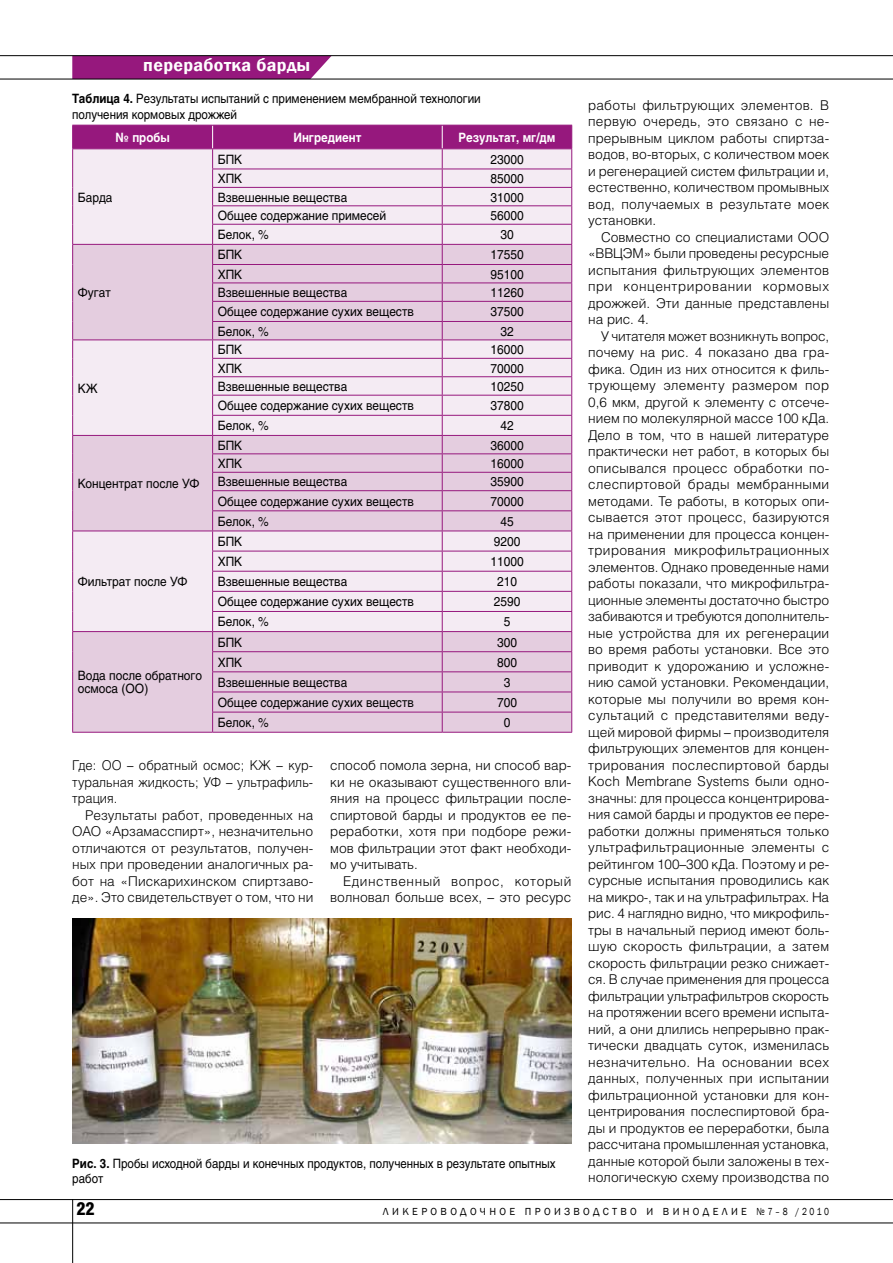
<style>
.page{position:relative;width:893px;height:1263px;background:#fff}
.page>*{position:absolute;margin:0;border:0;box-sizing:border-box;transform-origin:0 0}
.t1{font:600 18px "Franklin Gothic";color:#fff}
.t2{font:900 18px "Helios Cond";color:#000}
.t3{font:300 13.5px/16.5px "Helios";color:#000;text-align:justify}
.t4{font:300 13.5px/16.5px "Helios";color:#000;text-align:justify;scale:.95 1}
.t5{font:12.75px/12.8px "Helios";color:#000;scale:.93 1}
.t6{font:12.75px/15.3px "Helios";color:#000;scale:.9 1}
.t7{font:700 12.75px "Helios";color:#fff;scale:.9 1}
.t8{font:10.5px "Franklin Gothic";color:#000}
.t9{font:10.5px "Franklin Gothic";color:#000;scale:.8 1}
.s1{font-weight:700}
</style>
<div class="page">
<hr style="left:0;top:1199px;width:893px;height:1px;background:#000">
<hr style="left:0;top:1222px;width:893px;height:1px;background:#000">
<hr style="left:72px;top:1199px;width:1px;height:64px;background:#000">
<svg style="left:72px;top:56px;width:260px;height:23px;background:#96217f"></svg>
<hr style="left:0;top:55px;width:893px;height:1px;background:#000">
<hr style="left:0;top:79px;width:893px;height:1px;background:#000">
<img style="left:72px;top:919px;width:499px;height:225px">
<hr style="left:72px;top:732px;width:141px;height:1px;background:#96187d">
<hr style="left:213px;top:732px;width:229px;height:1px;background:#96187d">
<hr style="left:442px;top:732px;width:130px;height:1px;background:#96187d">
<svg style="left:72px;top:125px;width:500px;height:607px;background:#e2c5dc"></svg>
<hr style="left:72px;top:148px;width:141px;height:1px;background:#96187d">
<hr style="left:213px;top:148px;width:229px;height:1px;background:#96187d">
<hr style="left:442px;top:148px;width:130px;height:1px;background:#96187d">
<h1 class="t1" style="left:143px;top:54px;width:169px">переработка барды</h1>
<p class="t6" style="left:72px;top:91px;width:455px"><span class="s1">Таблица 4.</span> Результаты испытаний с применением мембранной технологии получения кормовых дрожжей</p>
<p class="t7" style="left:116px;top:130px;width:62px">№ пробы</p>
<p class="t7" style="left:293px;top:130px;width:77px">Ингредиент</p>
<p class="t7" style="left:458px;top:130px;width:109px">Результат, мг/дм</p>
<p class="t5" style="left:78px;top:191px;width:39px">Барда</p>
<p class="t5" style="left:78px;top:286px;width:37px">Фугат</p>
<p class="t5" style="left:78px;top:382px;width:23px">КЖ</p>
<p class="t5" style="left:78px;top:477px;width:132px">Концентрат после УФ</p>
<p class="t5" style="left:78px;top:575px;width:119px">Фильтрат после УФ</p>
<p class="t5" style="left:78px;top:669px;width:135px">Вода после обратного осмоса (ОО)</p>
<p class="t5" style="left:218px;top:153px;width:28px">БПК</p>
<p class="t5" style="left:490px;top:153px;width:37px">23000</p>
<p class="t5" style="left:218px;top:172px;width:28px">ХПК</p>
<p class="t5" style="left:490px;top:172px;width:37px">85000</p>
<p class="t5" style="left:218px;top:191px;width:141px">Взвешенные вещества</p>
<p class="t5" style="left:490px;top:191px;width:37px">31000</p>
<p class="t5" style="left:218px;top:209px;width:183px">Общее содержание примесей</p>
<p class="t5" style="left:490px;top:209px;width:37px">56000</p>
<p class="t5" style="left:218px;top:228px;width:57px">Белок, %</p>
<p class="t5" style="left:500px;top:228px;width:16px">30</p>
<p class="t5" style="left:218px;top:248px;width:28px">БПК</p>
<p class="t5" style="left:490px;top:248px;width:37px">17550</p>
<p class="t5" style="left:218px;top:268px;width:28px">ХПК</p>
<p class="t5" style="left:490px;top:268px;width:37px">95100</p>
<p class="t5" style="left:218px;top:286px;width:141px">Взвешенные вещества</p>
<p class="t5" style="left:490px;top:286px;width:37px">11260</p>
<p class="t5" style="left:218px;top:305px;width:213px">Общее содержание сухих веществ</p>
<p class="t5" style="left:490px;top:305px;width:37px">37500</p>
<p class="t5" style="left:218px;top:325px;width:57px">Белок, %</p>
<p class="t5" style="left:500px;top:325px;width:16px">32</p>
<p class="t5" style="left:218px;top:343px;width:28px">БПК</p>
<p class="t5" style="left:490px;top:343px;width:37px">16000</p>
<p class="t5" style="left:218px;top:361px;width:28px">ХПК</p>
<p class="t5" style="left:490px;top:361px;width:37px">70000</p>
<p class="t5" style="left:218px;top:380px;width:141px">Взвешенные вещества</p>
<p class="t5" style="left:490px;top:380px;width:37px">10250</p>
<p class="t5" style="left:218px;top:399px;width:213px">Общее содержание сухих веществ</p>
<p class="t5" style="left:490px;top:399px;width:37px">37800</p>
<p class="t5" style="left:218px;top:419px;width:57px">Белок, %</p>
<p class="t5" style="left:500px;top:419px;width:16px">42</p>
<p class="t5" style="left:218px;top:439px;width:28px">БПК</p>
<p class="t5" style="left:490px;top:439px;width:37px">36000</p>
<p class="t5" style="left:218px;top:457px;width:28px">ХПК</p>
<p class="t5" style="left:490px;top:457px;width:37px">16000</p>
<p class="t5" style="left:218px;top:475px;width:141px">Взвешенные вещества</p>
<p class="t5" style="left:490px;top:475px;width:37px">35900</p>
<p class="t5" style="left:218px;top:495px;width:213px">Общее содержание сухих веществ</p>
<p class="t5" style="left:490px;top:495px;width:37px">70000</p>
<p class="t5" style="left:218px;top:515px;width:57px">Белок, %</p>
<p class="t5" style="left:500px;top:515px;width:16px">45</p>
<p class="t5" style="left:218px;top:535px;width:28px">БПК</p>
<p class="t5" style="left:494px;top:535px;width:30px">9200</p>
<p class="t5" style="left:218px;top:555px;width:28px">ХПК</p>
<p class="t5" style="left:490px;top:555px;width:37px">11000</p>
<p class="t5" style="left:218px;top:575px;width:141px">Взвешенные вещества</p>
<p class="t5" style="left:497px;top:575px;width:23px">210</p>
<p class="t5" style="left:218px;top:595px;width:213px">Общее содержание сухих веществ</p>
<p class="t5" style="left:494px;top:595px;width:30px">2590</p>
<p class="t5" style="left:218px;top:615px;width:57px">Белок, %</p>
<p class="t5" style="left:504px;top:615px;width:9px">5</p>
<p class="t5" style="left:218px;top:636px;width:28px">БПК</p>
<p class="t5" style="left:497px;top:636px;width:23px">300</p>
<p class="t5" style="left:218px;top:656px;width:28px">ХПК</p>
<p class="t5" style="left:497px;top:656px;width:23px">800</p>
<p class="t5" style="left:218px;top:676px;width:141px">Взвешенные вещества</p>
<p class="t5" style="left:504px;top:676px;width:9px">3</p>
<p class="t5" style="left:218px;top:696px;width:213px">Общее содержание сухих веществ</p>
<p class="t5" style="left:497px;top:696px;width:23px">700</p>
<p class="t5" style="left:218px;top:716px;width:57px">Белок, %</p>
<p class="t5" style="left:504px;top:716px;width:9px">0</p>
<p class="t4" style="left:72px;top:757px;width:255px">Где: ОО – обратный осмос; КЖ – кур&shy;туральная жидкость; УФ – ультрафиль&shy;трация.</p>
<p class="t3" style="left:72px;top:806px;width:243px;text-indent:13px">Результаты работ, проведенных на ОАО «Арзамасспирт», незначительно отличаются от результатов, получен&shy;ных при проведении аналогичных ра&shy;бот на «Пискарихинском спиртзаво&shy;де». Это свидетельствует о том, что ни</p>
<p class="t3" style="left:330px;top:757px;width:242px">способ помола зерна, ни способ вар&shy;ки не оказывают существенного вли&shy;яния на процесс фильтрации после&shy;спиртовой барды и продуктов ее пе&shy;реработки, хотя при подборе режи&shy;мов фильтрации этот факт необходи&shy;мо учитывать.</p>
<p class="t3" style="left:330px;top:872px;width:243px;text-align:right">Единственный вопрос, который волновал больше всех, – это ресурс</p>
<p class="t6" style="left:72px;top:1155px;width:538px"><span class="s1">Рис. 3.</span> Пробы исходной барды и конечных продуктов, полученных в результате опытных работ</p>
<p class="t3" style="left:588px;top:97px;width:243px">работы фильтрующих элементов. В первую очередь, это связано с не&shy;прерывным циклом работы спиртза&shy;водов, во-вторых, с количеством моек и регенерацией систем фильтрации и, естественно, количеством промывных вод, получаемых в результате моек установки.</p>
<p class="t3" style="left:588px;top:229px;width:242px;text-indent:13px">Совместно со специалистами ООО «ВВЦЭМ» были проведены ресурсные испытания фильтрующих элементов при концентрировании кормовых дрожжей. Эти данные представлены на рис. 4.</p>
<p class="t3" style="left:588px;top:328px;width:243px;text-indent:13px">У читателя может возникнуть вопрос, почему на рис. 4 показано два гра&shy;фика. Один из них относится к филь&shy;трующему элементу размером пор 0,6 мкм, другой к элементу с отсече&shy;нием по молекулярной массе 100 кДа.<br>Дело в том, что в нашей литературе практически нет работ, в которых бы описывался процесс обработки по&shy;слеспиртовой брады мембранными методами. Те работы, в которых опи&shy;сывается этот процесс, базируются на применении для процесса концен&shy;трирования микрофильтрационных элементов. Однако проведенные нами работы показали, что микрофильтра&shy;ционные элементы достаточно быстро забиваются и требуются дополнитель&shy;ные устройства для их регенерации во время работы установки. Все это приводит к удорожанию и усложне&shy;нию самой установки. Рекомендации, которые мы получили во время кон&shy;сультаций с представителями веду&shy;щей мировой фирмы – производителя фильтрующих элементов для концен&shy;трирования послеспиртовой барды Koch Membrane Systems были одно&shy;значны: для процесса концентрирова&shy;ния самой барды и продуктов ее пере&shy;работки должны применяться только ультрафильтрационные элементы с рейтингом 100–300 кДа. Поэтому и ре&shy;сурсные испытания проводились как на микро-, так и на ультрафильтрах. На рис. 4 наглядно видно, что микрофиль&shy;тры в начальный период имеют боль&shy;шую скорость фильтрации, а затем скорость фильтрации резко снижает&shy;ся. В случае применения для процесса фильтрации ультрафильтров скорость на протяжении всего времени испыта&shy;ний, а они длились непрерывно прак&shy;тически двадцать суток, изменилась незначительно. На основании всех данных, полученных при испытании фильтрационной установки для кон&shy;центрирования послеспиртовой бра&shy;ды и продуктов ее переработки, была рассчитана промышленная установка, данные которой были заложены в тех&shy;нологическую схему производства по</p>
<h1 class="t2" style="left:77px;top:1198px;width:20px">22</h1>
<p class="t8" style="left:383px;top:1205px;width:11px">ликероводо</p>
<p class="t8" style="left:480px;top:1205px;width:19px">ч ное</p>
<p class="t8" style="left:525px;top:1205px;width:11px">производство</p>
<p class="t8" style="left:646px;top:1205px;width:27px">и виноделие</p>
<p class="t9" style="left:757px;top:1205px;width:92px">№7–8 /2010</p>
</div>
